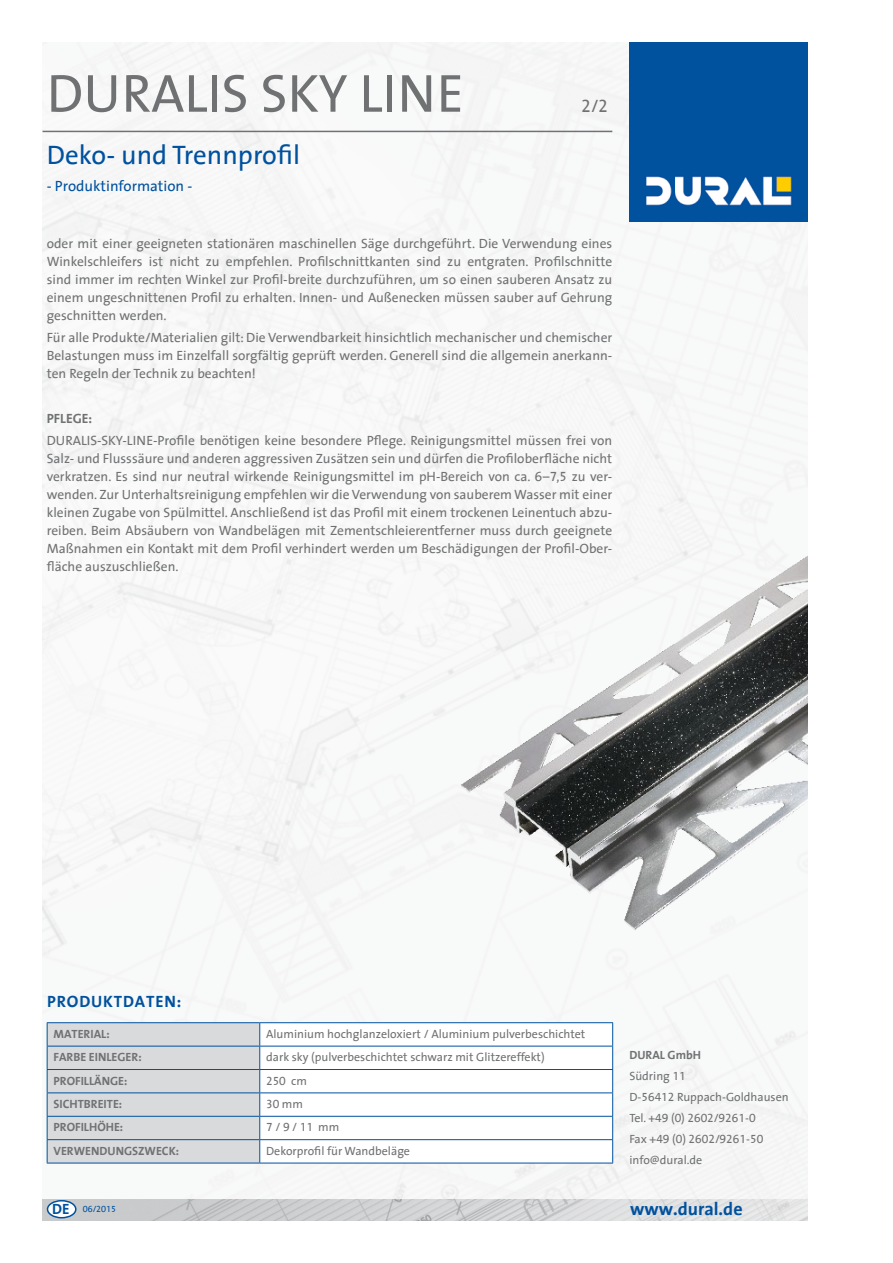
<style>
.page{position:relative;width:893px;height:1263px;background:#fff}
.page>*{position:absolute;margin:0;border:0;box-sizing:border-box;transform-origin:0 0}
.t1{font:54px "Dural The Sans";color:#707172}
.t2{font:27px "Dural The Sans";color:#00519e}
.t3{font:700 18px "Dural The Sans";color:#00519e}
.t4{font:18px "Dural The Sans";color:#707172}
.t5{font:700 16.5px "Dural The Sans";letter-spacing:.05em;color:#00519e}
.t6{font:15px "Dural The Sans";color:#00519e}
.t7{font:13.5px/18px "Dural The Sans";color:#707172;text-align:justify}
.t8{font:700 13.5px "Dural The Sans";color:#707172}
.t9{font:12px/21px "Dural The Sans";color:#707172}
.t10{font:700 12px "Dural The Sans";color:#707172}
.t11{font:9px "Dural The Sans";color:#00519e}
.s1{font-weight:700;font-size:15px}
</style>
<div class="page">
<img style="left:43px;top:43px;width:765px;height:1156px">
<img style="left:43px;top:1199px;width:765px;height:21px">
<img style="left:629px;top:43px;width:179px;height:178px">
<div style="left:48px;top:1201px;width:28px;height:17px;background:#fff;border-radius:50%"></div>
<div style="left:47px;top:1200px;width:30px;height:18px;border:2px solid #00519e;border-radius:50%"></div>
<hr style="left:43px;top:131px;width:569px;height:1px;background:#707172">
<svg style="left:260px;top:1023px;width:352px;height:140px"></svg>
<hr style="left:47px;top:1022px;width:213px;height:1px;background:#00519e">
<hr style="left:260px;top:1022px;width:353px;height:1px;background:#00519e">
<hr style="left:260px;top:1046px;width:353px;height:1px;background:#00519e">
<hr style="left:260px;top:1069px;width:353px;height:1px;background:#00519e">
<hr style="left:260px;top:1092px;width:353px;height:1px;background:#00519e">
<hr style="left:260px;top:1116px;width:353px;height:1px;background:#00519e">
<hr style="left:260px;top:1139px;width:353px;height:1px;background:#00519e">
<svg style="left:47px;top:1023px;width:213px;height:140px;background:#ced3d8"></svg>
<svg style="left:612px;top:1023px;width:1px;height:140px"></svg>
<hr style="left:47px;top:1163px;width:213px;height:1px;background:#00519e">
<hr style="left:260px;top:1163px;width:353px;height:1px;background:#00519e">
<img style="left:434px;top:553px;width:374px;height:404px">
<h1 class="t1" style="left:47px;top:48px;width:419px">DURALIS SKY LINE</h1>
<h2 class="t2" style="left:47px;top:133px;width:255px">Deko- und Trennprofil</h2>
<p class="t6" style="left:47px;top:174px;width:147px">- Produktinformation -</p>
<h3 class="t4" style="left:581px;top:91px;width:29px">2/2</h3>
<p class="t7" style="left:47px;top:234px;width:567px">oder mit einer geeigneten stationären maschinellen Säge durchgeführt. Die Verwendung eines Winkelschleifers ist nicht zu empfehlen. Profilschnittkanten sind zu entgraten. Profilschnitte sind immer im rechten Winkel zur Profil-breite durchzuführen, um so einen sauberen Ansatz zu einem ungeschnittenen Profil zu erhalten. Innen- und Außenecken müssen sauber auf Gehrung geschnitten werden.</p>
<p class="t7" style="left:47px;top:328px;width:567px">Für alle Produkte/Materialien gilt: Die Verwendbarkeit hinsichtlich mechanischer und chemischer Belastungen muss im Einzelfall sorgfältig geprüft werden. Generell sind die allgemein anerkann&shy;ten Regeln der Technik zu beachten!</p>
<p class="t8" style="left:47px;top:407px;width:47px">PFLEGE:</p>
<p class="t7" style="left:47px;top:431px;width:567px">DURALIS-SKY-LINE-Profile benötigen keine besondere Pflege. Reinigungsmittel müssen frei von Salz- und Flusssäure und anderen aggressiven Zusätzen sein und dürfen die Profiloberfläche nicht verkratzen. Es sind nur neutral wirkende Reinigungsmittel im pH-Bereich von ca. 6–7,5 zu ver&shy;wenden. Zur Unterhaltsreinigung empfehlen wir die Verwendung von sauberem Wasser mit einer kleinen Zugabe von Spülmittel. Anschließend ist das Profil mit einem trockenen Leinentuch abzu&shy;reiben. Beim Absäubern von Wandbelägen mit Zementschleierentferner muss durch geeignete Maßnahmen ein Kontakt mit dem Profil verhindert werden um Beschädigungen der Profil-Ober&shy;fläche auszuschließen.</p>
<p class="t5" style="left:47px;top:988px;width:136px">PRODUKTDATEN:</p>
<p class="t10" style="left:54px;top:1024px;width:58px">MATERIAL:</p>
<p class="t9" style="left:266px;top:1023px;width:321px">Aluminium hochglanzeloxiert / Aluminium pulverbeschichtet</p>
<p class="t10" style="left:54px;top:1047px;width:90px">FARBE EINLEGER:</p>
<p class="t9" style="left:266px;top:1046px;width:280px">dark sky (pulverbeschichtet schwarz mit Glitzereffekt)</p>
<p class="t10" style="left:54px;top:1070px;width:75px">PROFILLÄNGE:</p>
<p class="t9" style="left:266px;top:1070px;width:42px">250 cm</p>
<p class="t10" style="left:54px;top:1094px;width:70px">SICHTBREITE:</p>
<p class="t9" style="left:266px;top:1093px;width:38px">30 mm</p>
<p class="t10" style="left:54px;top:1117px;width:71px">PROFILHÖHE:</p>
<p class="t9" style="left:266px;top:1116px;width:75px">7 / 9 / 11 mm</p>
<p class="t10" style="left:54px;top:1141px;width:127px">VERWENDUNGSZWECK:</p>
<p class="t9" style="left:266px;top:1140px;width:145px">Dekorprofil für Wandbeläge</p>
<p class="t11" style="left:52px;top:1201px;width:65px"><span class="s1">DE</span> 06/2015</p>
<p class="t10" style="left:629px;top:1045px;width:73px">DURAL GmbH</p>
<p class="t9" style="left:629px;top:1065px;width:161px">Südring 11<br>D-56412 Ruppach-Goldhausen<br>Tel. +49 (0) 2602/9261-0<br>Fax +49 (0) 2602/9261-50 info@dural.de</p>
<h3 class="t3" style="left:630px;top:1194px;width:114px">www.dural.de</h3>
</div>
